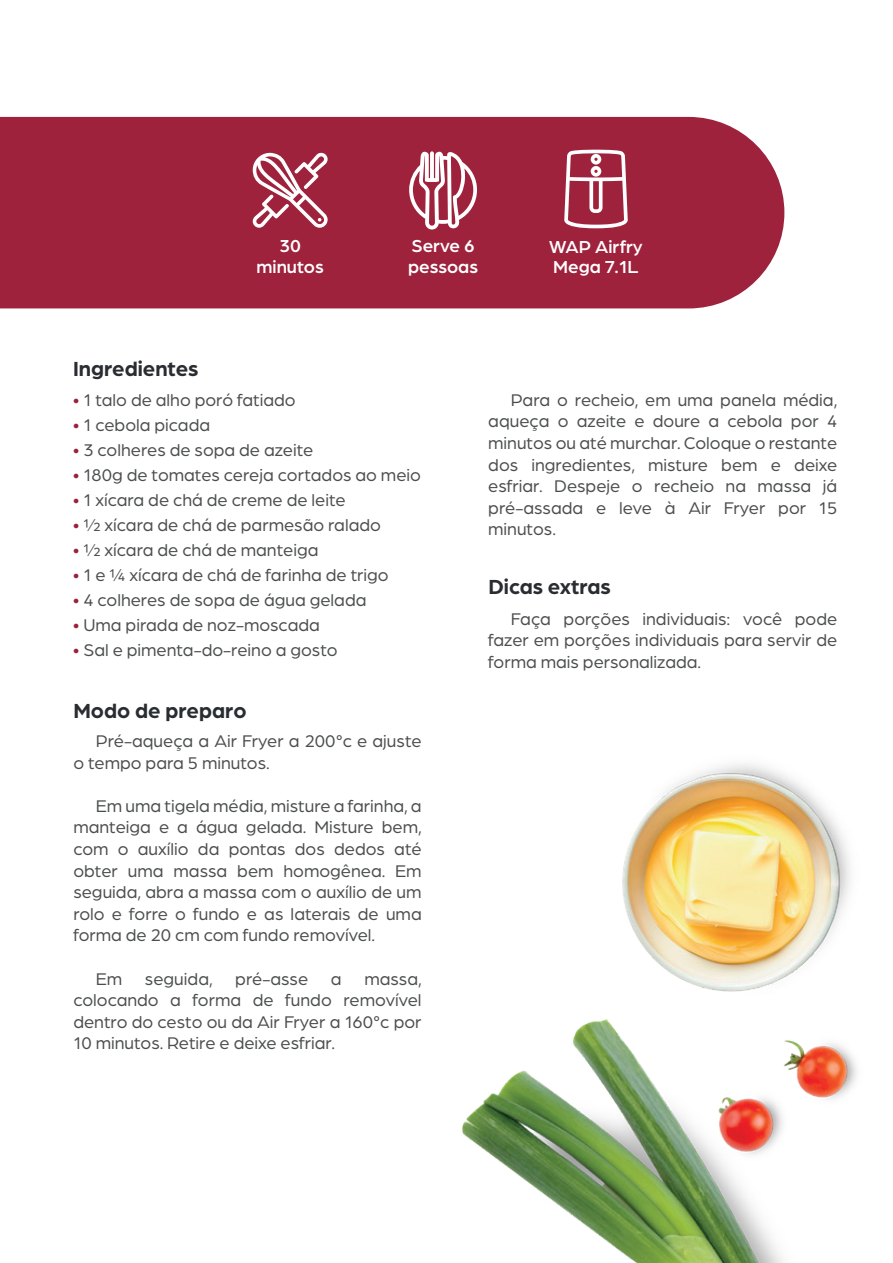
<style>
.page{position:relative;width:893px;height:1263px;background:#fff}
.page>*{position:absolute;margin:0;border:0;box-sizing:border-box;transform-origin:0 0}
.t1{font:700 21.75px "Arboria";color:#292d31}
.t2{font:500 18.45px/20.7px "Arboria";color:#fff}
.t3{font:18px/21.6px "Arboria";color:#4b4d4e;text-align:justify}
.s1{color:#9a203c}
</style>
<div class="page">
<img style="left:462px;top:1031px;width:321px;height:232px">
<img style="left:691px;top:1031px;width:166px;height:135px">
<img style="left:576px;top:764px;width:274px;height:267px">
<div style="left:0;top:117px;width:784px;height:191px;background:#9f223d"></div>
<svg style="left:409px;top:151px;width:68px;height:79px"></svg>
<svg style="left:252px;top:152px;width:76px;height:76px"></svg>
<svg style="left:564px;top:149px;width:64px;height:79px"></svg>
<p class="t1" style="left:73px;top:354px;width:127px">Ingredientes</p>
<p class="t2" style="left:257px;top:235px;width:69px;text-align:center">30 minutos</p>
<p class="t2" style="left:549px;top:235px;width:95px">WAP Airfry<br>Mega 7.1L</p>
<p class="t2" style="left:408px;top:235px;width:72px">Serve 6 pessoas</p>
<p class="t3" style="left:73px;top:388px;width:225px"><span class="s1">•</span> 1 talo de alho poró fatiado</p>
<p class="t3" style="left:73px;top:413px;width:139px"><span class="s1">•</span> 1 cebola picada</p>
<p class="t3" style="left:73px;top:438px;width:242px"><span class="s1">•</span> 3 colheres de sopa de azeite</p>
<p class="t3" style="left:73px;top:463px;width:350px"><span class="s1">•</span> 180g de tomates cereja cortados ao meio</p>
<p class="t3" style="left:73px;top:488px;width:275px"><span class="s1">•</span> 1 xícara de chá de creme de leite</p>
<p class="t3" style="left:73px;top:513px;width:310px"><span class="s1">•</span> ½ xícara de chá de parmesão ralado</p>
<p class="t3" style="left:73px;top:538px;width:247px"><span class="s1">•</span> ½ xícara de chá de manteiga</p>
<p class="t3" style="left:73px;top:563px;width:318px"><span class="s1">•</span> 1 e ¼ xícara de chá de farinha de trigo</p>
<p class="t3" style="left:73px;top:588px;width:295px"><span class="s1">•</span> 4 colheres de sopa de água gelada</p>
<p class="t3" style="left:73px;top:613px;width:249px"><span class="s1">•</span> Uma pirada de noz-moscada</p>
<p class="t3" style="left:73px;top:638px;width:266px"><span class="s1">•</span> Sal e pimenta-do-reino a gosto</p>
<p class="t1" style="left:73px;top:696px;width:175px">Modo de preparo</p>
<p class="t3" style="left:73px;top:729px;width:350px;text-indent:22px">Pré-aqueça a Air Fryer a 200°c e ajuste o tempo para 5 minutos.</p>
<p class="t3" style="left:73px;top:794px;width:350px;text-indent:22px">Em uma tigela média, misture a farinha, a manteiga e a água gelada. Misture bem, com o auxílio da pontas dos dedos até obter uma massa bem homogênea. Em seguida, abra a massa com o auxílio de um rolo e forre o fundo e as laterais de uma forma de 20 cm com fundo removível.</p>
<p class="t3" style="left:96px;top:967px;width:28px">Em</p>
<p class="t3" style="left:145px;top:967px;width:69px">seguida,</p>
<p class="t3" style="left:235px;top:967px;width:74px">pré-asse</p>
<p class="t3" style="left:331px;top:967px;width:12px">a</p>
<p class="t3" style="left:73px;top:967px;width:350px;text-indent:291px">massa, colocando a forma de fundo removível dentro do cesto ou da Air Fryer a 160°c por 10 minutos. Retire e deixe esfriar.</p>
<p class="t3" style="left:488px;top:388px;width:351px;text-indent:22px">Para o recheio, em uma panela média, aqueça o azeite e doure a cebola por 4 minutos ou até murchar. Coloque o restante dos ingredientes, misture bem e deixe esfriar. Despeje o recheio na massa já pré-assada e leve à Air Fryer por 15 minutos.</p>
<p class="t1" style="left:488px;top:572px;width:124px">Dicas extras</p>
<p class="t3" style="left:488px;top:607px;width:351px;text-indent:22px">Faça porções individuais: você pode fazer em porções individuais para servir de forma mais personalizada.</p>
</div>
